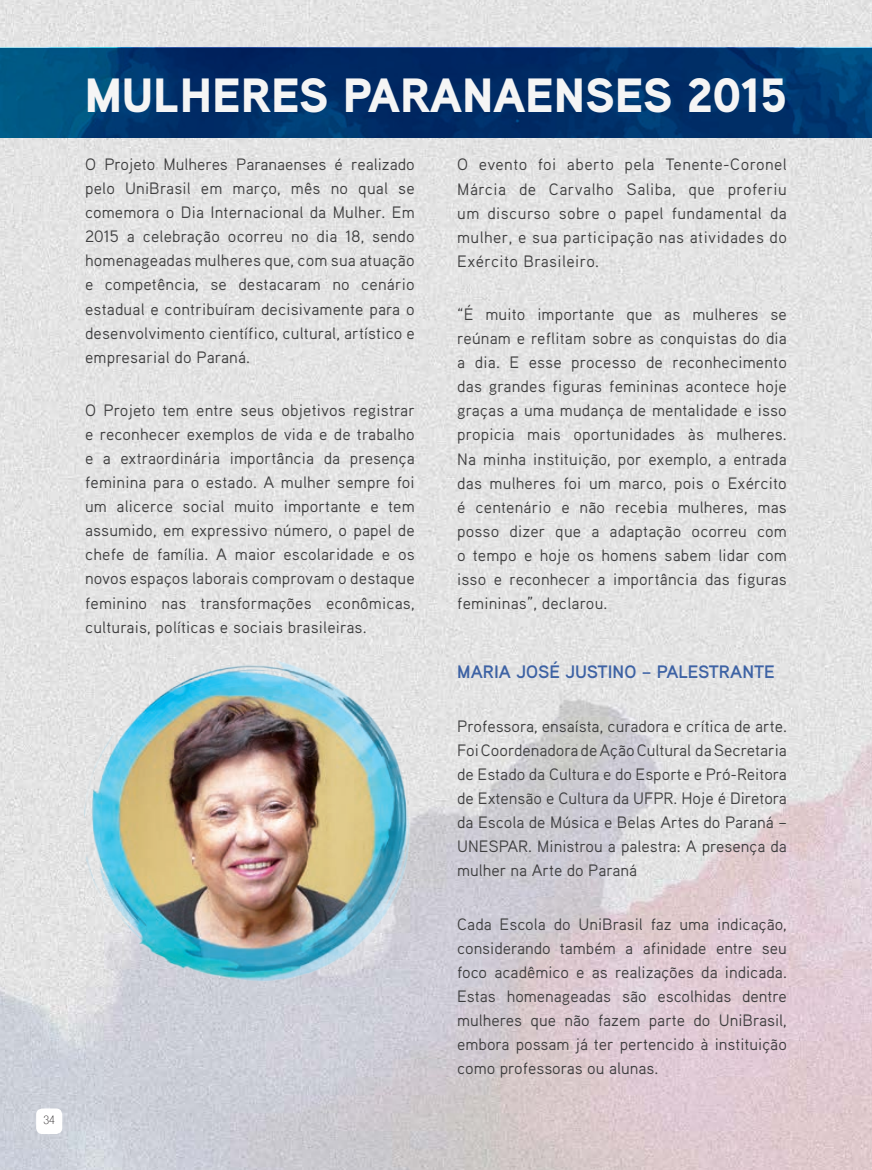
<style>
.page{position:relative;width:872px;height:1170px;background:#fff}
.page>*{position:absolute;margin:0;border:0;box-sizing:border-box;transform-origin:0 0}
.t1{font:900 48px "Aaux Pro";color:#f5f5f5}
.t2{font:700 18px "Aaux Pro";color:#3d62a4}
.t3{font:16.5px/24px "Aaux Pro";letter-spacing:.01em;color:#3e3e3f;text-align:justify}
.t4{font:100 condensed 12px "Helvetica Neue LT Com";color:#231f20}
</style>
<div class="page">
<img style="left:0;top:0;width:872px;height:1169px">
<div style="left:36px;top:1108px;width:26px;height:25px;background:#fff;border-radius:6px"></div>
<svg style="left:0;top:48px;width:872px;height:89px;background:#00346c"></svg>
<img style="left:84px;top:660px;width:331px;height:329px">
<p class="t4" style="left:43px;top:1112px;width:13px">34</p>
<h1 class="t1" style="left:85px;top:65px;width:703px">MULHERES PARANAENSES 2015</h1>
<p class="t3" style="left:85px;top:152px;width:331px">O Projeto Mulheres Paranaenses é realizado pelo UniBrasil em março, mês no qual se comemora o Dia Internacional da Mulher. Em 2015 a celebração ocorreu no dia 18, sendo homenageadas mulheres que, com sua atuação e competência, se destacaram no cenário estadual e contribuíram decisivamente para o desenvolvimento científico, cultural, artístico e empresarial do Paraná.</p>
<p class="t3" style="left:85px;top:398px;width:331px">O Projeto tem entre seus objetivos registrar e reconhecer exemplos de vida e de trabalho e a extraordinária importância da presença feminina para o estado. A mulher sempre foi um alicerce social muito importante e tem assumido, em expressivo número, o papel de chefe de família. A maior escolaridade e os novos espaços laborais comprovam o destaque feminino nas transformações econômicas, culturais, políticas e sociais brasileiras.</p>
<p class="t3" style="left:457px;top:152px;width:331px">O evento foi aberto pela Tenente-Coronel Márcia de Carvalho Saliba, que proferiu um discurso sobre o papel fundamental da mulher, e sua participação nas atividades do Exército Brasileiro.</p>
<p class="t3" style="left:457px;top:302px;width:331px">“É muito importante que as mulheres se reúnam e reflitam sobre as conquistas do dia a dia. E esse processo de reconhecimento das grandes figuras femininas acontece hoje graças a uma mudança de mentalidade e isso propicia mais oportunidades às mulheres.<br>Na minha instituição, por exemplo, a entrada das mulheres foi um marco, pois o Exército é centenário e não recebia mulheres, mas posso dizer que a adaptação ocorreu com o tempo e hoje os homens sabem lidar com isso e reconhecer a importância das figuras femininas”, declarou.</p>
<p class="t2" style="left:457px;top:660px;width:319px">MARIA JOSÉ JUSTINO – PALESTRANTE</p>
<p class="t3" style="left:457px;top:713px;width:331px">Professora, ensaísta, curadora e crítica de arte.<br>Foi Coordenadora de Ação Cultural da Secretaria de Estado da Cultura e do Esporte e Pró-Reitora de Extensão e Cultura da UFPR. Hoje é Diretora da Escola de Música e Belas Artes do Paraná – UNESPAR. Ministrou a palestra: A presença da mulher na Arte do Paraná</p>
<p class="t3" style="left:457px;top:911px;width:331px">Cada Escola do UniBrasil faz uma indicação, considerando também a afinidade entre seu foco acadêmico e as realizações da indicada.<br>Estas homenageadas são escolhidas dentre mulheres que não fazem parte do UniBrasil, embora possam já ter pertencido à instituição como professoras ou alunas.</p>
</div>
